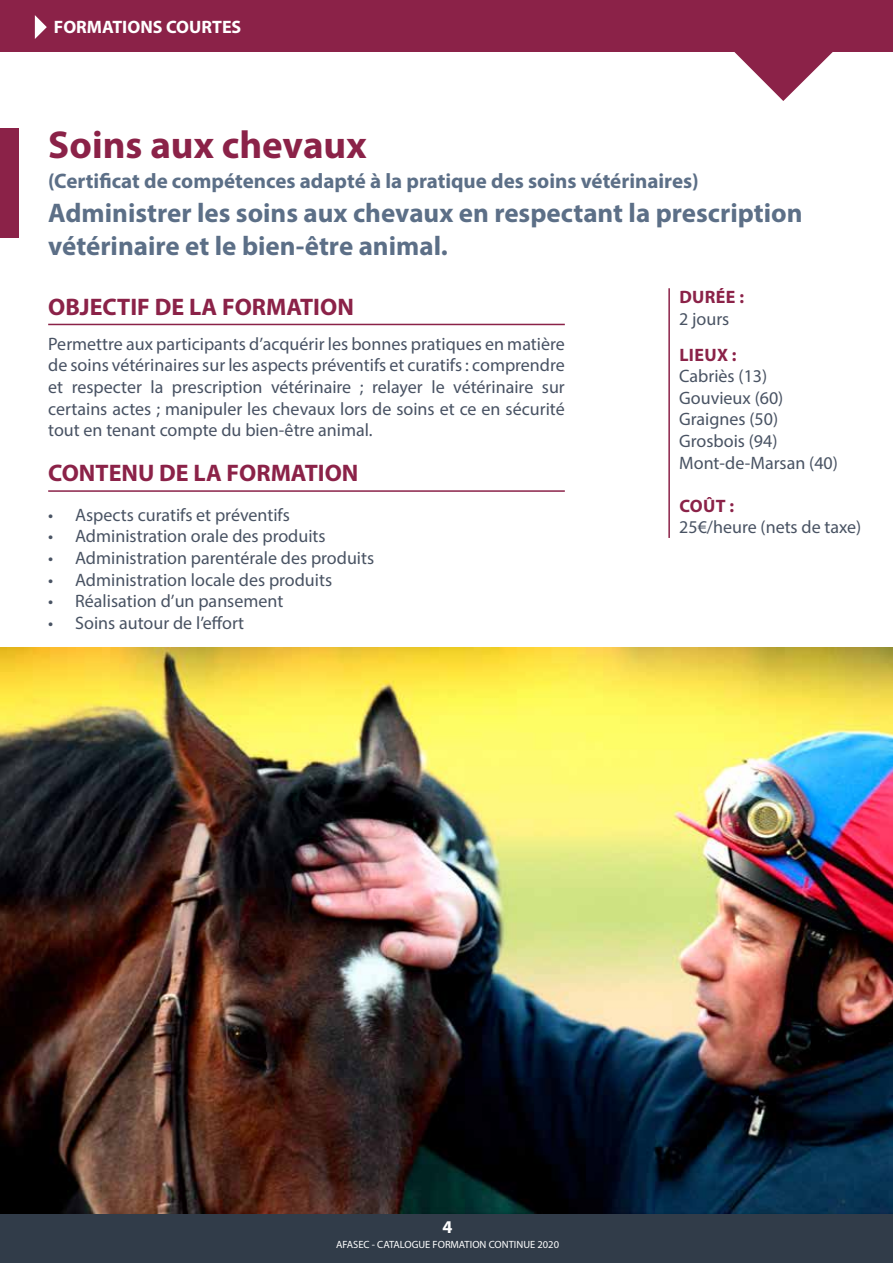
<style>
.page{position:relative;width:893px;height:1263px;background:#fff}
.page>*{position:absolute;margin:0;border:0;box-sizing:border-box;transform-origin:0 0}
.t1{font:700 39px "Myriad Pro";color:#8b2248}
.t2{font:700 27px/32.4px "Myriad Pro";color:#5c6f87}
.t3{font:700 24px "Myriad Pro";color:#8b2248}
.t4{font:700 21px "Myriad Pro";color:#5c6f87}
.t5{font:18px/21.6px "Myriad Pro";color:#485263;text-align:justify}
.t6{font:18px/21.6px "Myriad Pro";color:#495363}
.t7{font:700 18px "Myriad Pro";color:#fff}
.t8{font:700 18px "Myriad Pro";letter-spacing:.02em;color:#8b2248}
.t9{font:10.5px "Myriad Pro";color:#fff}
</style>
<div class="page">
<hr style="left:668px;top:288px;width:2px;height:250px;background:#8b2248">
<div style="left:0;top:1213px;width:893px;height:50px;background:#313c49"></div>
<hr style="left:48px;top:324px;width:517px;height:1px;background:#8b2248">
<hr style="left:48px;top:490px;width:517px;height:2px;background:#8b2248">
<div style="left:0;top:0;width:893px;height:52px;background:#8b2248"></div>
<svg style="left:734px;top:52px;width:99px;height:49px"></svg>
<svg style="left:35px;top:15px;width:12px;height:24px"></svg>
<img style="left:0;top:648px;width:893px;height:565px">
<div style="left:0;top:129px;width:18px;height:109px;background:#8b2248"></div>
<p class="t7" style="left:54px;top:15px;width:189px">FORMATIONS COURTES</p>
<h1 class="t1" style="left:48px;top:119px;width:320px">Soins aux chevaux</h1>
<p class="t4" style="left:48px;top:167px;width:652px">(Certificat de compétences adapté à la pratique des soins vétérinaires)</p>
<h2 class="t2" style="left:48px;top:196px;width:756px">Administrer les soins aux chevaux en respectant la prescription vétérinaire et le bien-être animal.</h2>
<h3 class="t3" style="left:48px;top:291px;width:307px">OBJECTIF DE LA FORMATION</h3>
<p class="t5" style="left:48px;top:333px;width:518px">Permettre aux participants d’acquérir les bonnes pratiques en matière de soins vétérinaires sur les aspects préventifs et curatifs : comprendre et respecter la prescription vétérinaire ; relayer le vétérinaire sur certains actes ; manipuler les chevaux lors de soins et ce en sécurité tout en tenant compte du bien-être animal.</p>
<h3 class="t3" style="left:48px;top:457px;width:312px">CONTENU DE LA FORMATION</h3>
<p class="t6" style="left:48px;top:504px;width:243px">• Aspects curatifs et préventifs</p>
<p class="t6" style="left:48px;top:525px;width:279px">• Administration orale des produits</p>
<p class="t6" style="left:48px;top:547px;width:328px">• Administration parentérale des produits</p>
<p class="t6" style="left:48px;top:568px;width:285px">• Administration locale des produits</p>
<p class="t6" style="left:48px;top:590px;width:237px">• Réalisation d’un pansement</p>
<p class="t6" style="left:48px;top:612px;width:198px">• Soins autour de l’effort</p>
<p class="t8" style="left:679px;top:285px;width:66px">DURÉE :</p>
<p class="t6" style="left:679px;top:307px;width:52px">2 jours</p>
<p class="t8" style="left:679px;top:343px;width:59px">LIEUX :</p>
<p class="t6" style="left:679px;top:365px;width:160px">Cabriès (13)<br>Gouvieux (60)<br>Graignes (50)<br>Grosbois (94)<br>Mont-de-Marsan (40)</p>
<p class="t8" style="left:679px;top:494px;width:56px">COÛT :</p>
<p class="t6" style="left:679px;top:516px;width:184px">25€/heure (nets de taxe)</p>
<p class="t7" style="left:443px;top:1215px;width:11px">4</p>
<p class="t9" style="left:336px;top:1238px;width:225px">AFASEC - CATALOGUE FORMATION CONTINUE 2020</p>
</div>
